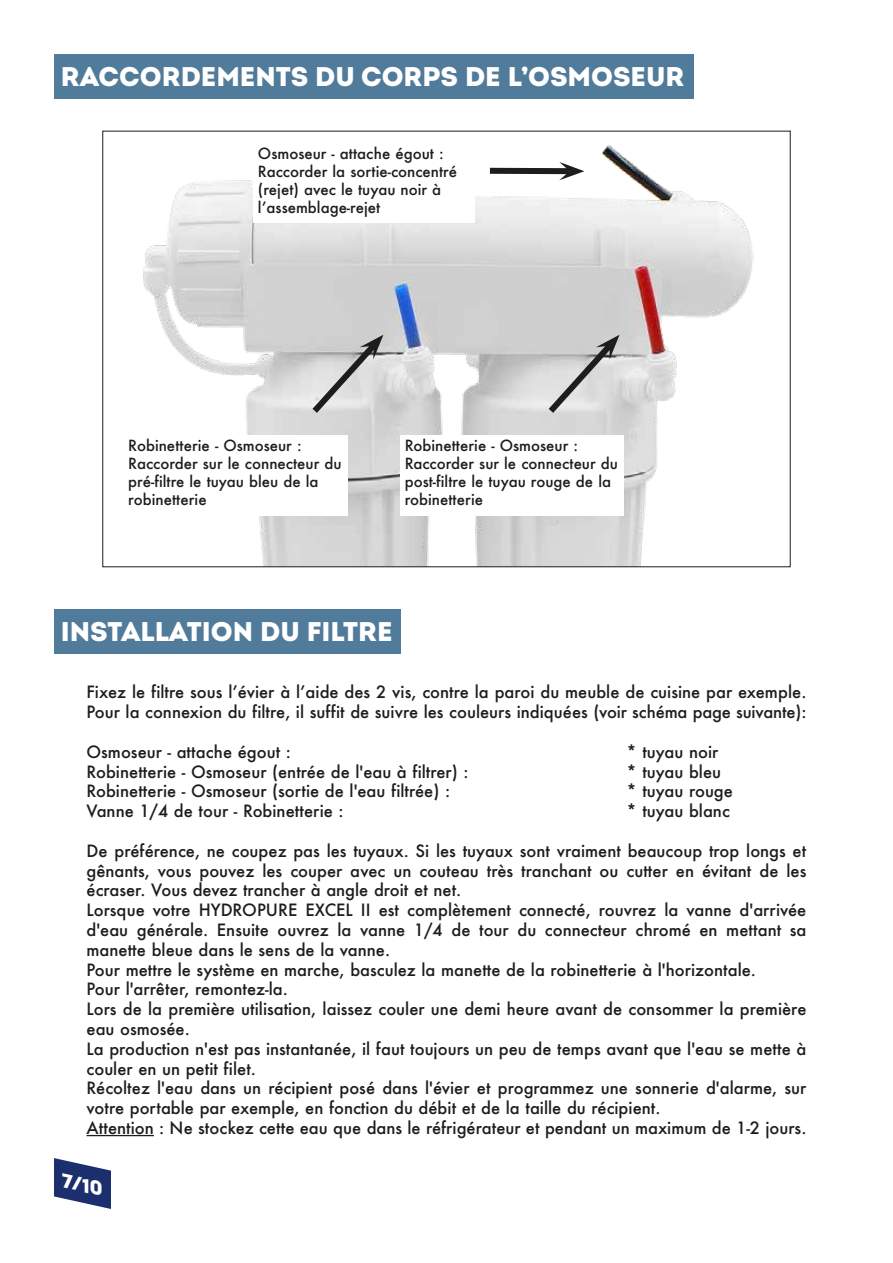
<style>
.page{position:relative;width:893px;height:1263px;background:#fff}
.page>*{position:absolute;margin:0;border:0;box-sizing:border-box;transform-origin:0 0}
.t1{font:27px "Intro Demo Black CAPS";color:#fff}
.t2{font:italic 19.5px "Intro Demo Black CAPS";color:#fff;scale:1.05 1}
.t3{font:500 16.5px/19.8px "Futura";color:#1d1d1b}
.t4{font:500 15px/18px "Futura";color:#1d1d1b}
</style>
<div class="page">
<hr style="left:87px;top:1135px;width:67px;height:1px;background:#1d1d1b">
<img style="left:143px;top:144px;width:611px;height:421px">
<div style="left:490px;top:168px;width:80px;height:6px;background:#1d1d1b"></div>
<svg style="left:559px;top:162px;width:25px;height:18px"></svg>
<svg style="left:306px;top:335px;width:77px;height:84px;background:#c4c4c4"></svg>
<svg style="left:542px;top:335px;width:78px;height:84px;background:#c4c4c4"></svg>
<div style="left:254px;top:143px;width:221px;height:80px;background:#fff"></div>
<div style="left:124px;top:435px;width:224px;height:80px;background:#fff"></div>
<div style="left:400px;top:435px;width:224px;height:80px;background:#fff"></div>
<div style="left:54px;top:54px;width:639px;height:45px;background:#517b9a"></div>
<div style="left:54px;top:609px;width:346px;height:45px;background:#517b9a"></div>
<svg style="left:54px;top:1158px;width:57px;height:51px"></svg>
<h1 class="t1" style="left:61px;top:61px;width:625px">RACCORDEMENTS DU CORPS DE L’OSMOSEUR</h1>
<p class="t4" style="left:258px;top:144px;width:201px">Osmoseur - attache égout :<br>Raccorder la sortie-concentré (rejet) avec le tuyau noir à l’assemblage-rejet</p>
<p class="t4" style="left:128px;top:437px;width:215px">Robinetterie - Osmoseur :<br>Raccorder sur le connecteur du pré-filtre le tuyau bleu de la robinetterie</p>
<p class="t4" style="left:405px;top:437px;width:215px">Robinetterie - Osmoseur :<br>Raccorder sur le connecteur du post-filtre le tuyau rouge de la robinetterie</p>
<h1 class="t1" style="left:61px;top:616px;width:333px">INSTALLATION DU FILTRE</h1>
<p class="t3" style="left:87px;top:682px;width:721px">Fixez le filtre sous l’évier à l’aide des 2 vis, contre la paroi du meuble de cuisine par exemple.<br>Pour la connexion du filtre, il suffit de suivre les couleurs indiquées (voir schéma page suivante):</p>
<p class="t3" style="left:87px;top:741px;width:206px">Osmoseur - attache égout :</p>
<p class="t3" style="left:627px;top:741px;width:93px">* tuyau noir</p>
<p class="t3" style="left:87px;top:761px;width:383px">Robinetterie - Osmoseur (entrée de l'eau à filtrer) :</p>
<p class="t3" style="left:627px;top:761px;width:96px">* tuyau bleu</p>
<p class="t3" style="left:87px;top:781px;width:365px">Robinetterie - Osmoseur (sortie de l'eau filtrée) :</p>
<p class="t3" style="left:627px;top:781px;width:108px">* tuyau rouge</p>
<p class="t3" style="left:87px;top:801px;width:259px">Vanne 1/4 de tour - Robinetterie :</p>
<p class="t3" style="left:627px;top:801px;width:105px">* tuyau blanc</p>
<p class="t3" style="left:87px;top:840px;width:721px">De préférence, ne coupez pas les tuyaux. Si les tuyaux sont vraiment beaucoup trop longs et gênants, vous pouvez les couper avec un couteau très tranchant ou cutter en évitant de les écraser. Vous devez trancher à angle droit et net.<br>Lorsque votre HYDROPURE EXCEL II est complètement connecté, rouvrez la vanne d'arrivée d'eau générale. Ensuite ouvrez la vanne 1/4 de tour du connecteur chromé en mettant sa manette bleue dans le sens de la vanne.<br>Pour mettre le système en marche, basculez la manette de la robinetterie à l'horizontale.<br>Pour l'arrêter, remontez-la.<br>Lors de la première utilisation, laissez couler une demi heure avant de consommer la première eau osmosée.<br>La production n'est pas instantanée, il faut toujours un peu de temps avant que l'eau se mette à couler en un petit filet.<br>Récoltez l'eau dans un récipient posé dans l'évier et programmez une sonnerie d'alarme, sur votre portable par exemple, en fonction du débit et de la taille du récipient.<br>Attention : Ne stockez cette eau que dans le réfrigérateur et pendant un maximum de 1-2 jours.</p>
<p class="t2" style="left:66px;top:1169px;width:42px;rotate:12deg">7/10</p>
</div>
